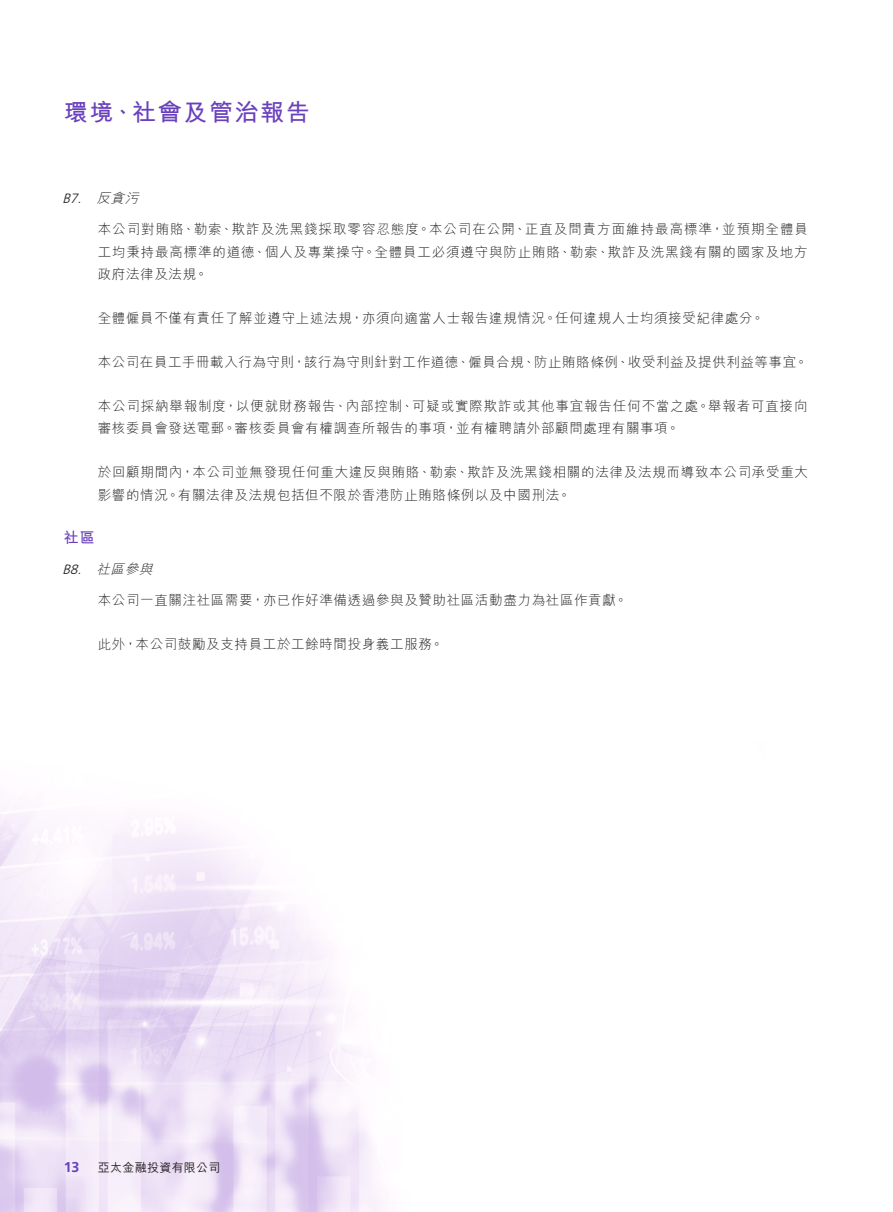
<style>
.page{position:relative;width:893px;height:1212px;background:#fff}
.page>*{position:absolute;margin:0;border:0;box-sizing:border-box;transform-origin:0 0}
.t1{font:700 24px "M Hei HK";letter-spacing:.065em;color:#6a41bd}
.t2{font:700 15px "M Hei HK";color:#6a41bd}
.t3{font:700 14.25px "Frutiger LT Std";color:#6a41bd}
.t4{font:300 13.5px/22.5px "M Hei HK";letter-spacing:.05em;color:#231f20}
.t5{font:italic 300 13.5px "M Hei HK";color:#231f20}
.t6{font:italic 300 13.5px "Frutiger LT Std";color:#231f20}
.t7{font:500 12px "M Hei HK";letter-spacing:.025em;color:#231f20}
</style>
<div class="page">
<img style="left:0;top:804px;width:383px;height:408px">
<h1 class="t1" style="left:64px;top:95px;width:248px">環境、社會及管治報告</h1>
<p class="t6" style="left:62px;top:191px;width:13px">B</p>
<p class="t6" style="left:70px;top:191px;width:17px">7.</p>
<p class="t5" style="left:96px;top:192px;width:47px">反貪污</p>
<p class="t4" style="left:98px;top:218px;width:712px;text-align:justify">本公司對賄賂、勒索、欺詐及洗黑錢採取零容忍態度。本公司在公開、正直及問責方面維持最高標準，並預期全體員工均秉持最高標準的道德、個人及專業操守。全體員工必須遵守與防止賄賂、勒索、欺詐及洗黑錢有關的國家及地方政府法律及法規。</p>
<p class="t4" style="left:98px;top:307px;width:668px">全體僱員不僅有責任了解並遵守上述法規，亦須向適當人士報告違規情況。任何違規人士均須接受紀律處分。</p>
<p class="t4" style="left:98px;top:351px;width:712px">本公司在員工手冊載入行為守則，該行為守則針對工作道德、僱員合規、防止賄賂條例、收受利益及提供利益等事宜。</p>
<p class="t4" style="left:98px;top:394px;width:711px">本公司採納舉報制度，以便就財務報告、內部控制、可疑或實際欺詐或其他事宜報告任何不當之處。舉報者可直接向審核委員會發送電郵。審核委員會有權調查所報告的事項，並有權聘請外部顧問處理有關事項。</p>
<p class="t4" style="left:98px;top:461px;width:712px">於回顧期間內，本公司並無發現任何重大違反與賄賂、勒索、欺詐及洗黑錢相關的法律及法規而導致本公司承受重大影響的情況。有關法律及法規包括但不限於香港防止賄賂條例以及中國刑法。</p>
<p class="t2" style="left:64px;top:527px;width:32px">社區</p>
<p class="t6" style="left:70px;top:562px;width:17px">8.</p>
<p class="t6" style="left:62px;top:562px;width:13px">B</p>
<p class="t5" style="left:96px;top:562px;width:61px">社區參與</p>
<p class="t4" style="left:98px;top:589px;width:531px">本公司一直關注社區需要，亦已作好準備透過參與及贊助社區活動盡力為社區作貢獻。</p>
<p class="t4" style="left:98px;top:633px;width:347px">此外，本公司鼓勵及支持員工於工餘時間投身義工服務。</p>
<p class="t3" style="left:64px;top:1158px;width:17px">13</p>
<p class="t7" style="left:98px;top:1159px;width:124px">亞太金融投資有限公司</p>
</div>
